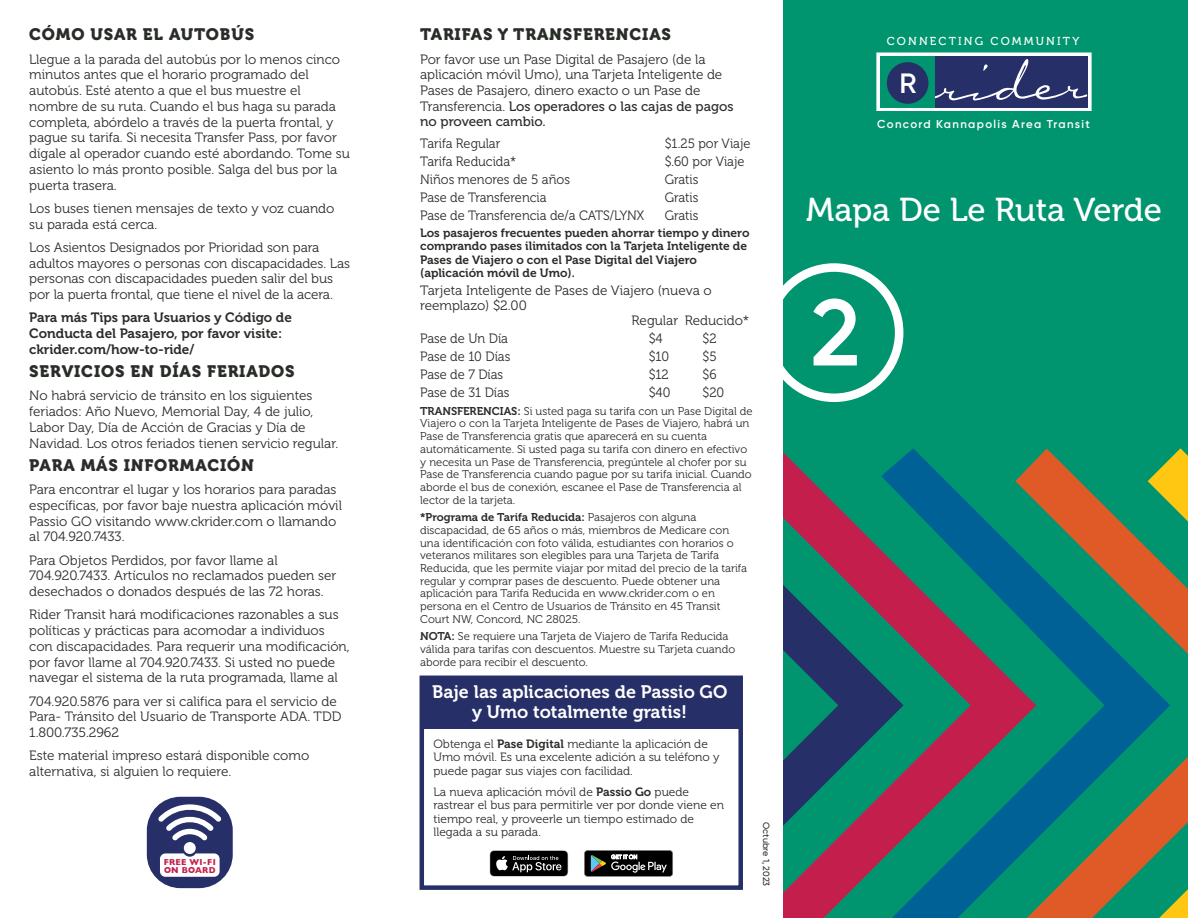
<style>
.page{position:relative;width:1188px;height:918px;background:#fff}
.page>*{position:absolute;margin:0;border:0;box-sizing:border-box;transform-origin:0 0}
.t1{font:600 93.9px "Gilroy";color:#fff}
.t2{font:33px "Museo 500";color:#fff}
.t3{font:600 27.9px "Gilroy";color:#fff}
.t4{font:18px/19.5px "Museo 700";color:#fff;text-align:center}
.t5{font:16.5px "Museo 900";letter-spacing:.05em;color:#292d28}
.t6{font:13.5px/15.8px "Museo 300";color:#292d28}
.t7{font:13.5px "Museo 300";color:#292d28;scale:.95 1}
.t8{font:13.5px/15.8px "Museo 700";color:#292d28}
.t9{font:13.5px/15px "Museo 500";color:#292d28}
.t10{font:12px/13.5px "Museo 300";color:#292d28}
.t11{font:12px/13.5px "Museo 700";color:#292d28}
.t12{font:600 11.55px "Gilroy";letter-spacing:.115em;color:#fff}
.t13{font:11.55px "Museo 500";letter-spacing:.185em;color:#fff}
.t14{font:11.25px/12.8px "Museo 300";color:#292d28}
.t15{font:11.25px "Museo 700";color:#292d28}
.t16{font:500 9px "Gilroy";color:#292d28}
.t17{font:700 8.7px/7.8px "Gill Sans";letter-spacing:.035em;color:#c41f4c;scale:.94 1}
.s1{font-family:"Museo 300"}
.s2{font-family:"Museo 700"}
</style>
<div class="page">
<div style="left:783px;top:0;width:405px;height:918px;background:#00956e"></div>
<svg style="left:876px;top:52px;width:216px;height:59px;background:#cddfe0"></svg>
<div style="left:935px;top:56px;width:152px;height:51px;background:#262f67"></div>
<svg style="left:935px;top:59px;width:152px;height:42px"></svg>
<div style="left:881px;top:56px;width:54px;height:51px;background:#00956e"></div>
<div style="left:887px;top:62px;width:41px;height:42px;background:#262f67;border-radius:50%"></div>
<svg style="left:1170px;top:448px;width:18px;height:470px"></svg>
<svg style="left:783px;top:452px;width:30px;height:466px"></svg>
<svg style="left:813px;top:482px;width:67px;height:436px"></svg>
<svg style="left:880px;top:448px;width:290px;height:470px"></svg>
<svg style="left:783px;top:263px;width:120px;height:139px"></svg>
<div style="left:147px;top:797px;width:86px;height:91px;background:#262f67;border-radius:34px"></div>
<svg style="left:158px;top:800px;width:63px;height:41px"></svg>
<div style="left:184px;top:842px;width:12px;height:12px;background:#fff;border-radius:50%"></div>
<svg style="left:160px;top:853px;width:60px;height:24px"></svg>
<div style="left:420px;top:676px;width:323px;height:214px;border:4px solid #262f67"></div>
<div style="left:422px;top:678px;width:319px;height:51px;background:#262f67"></div>
<svg style="left:584px;top:850px;width:89px;height:27px;background:#323433"></svg>
<svg style="left:490px;top:850px;width:78px;height:27px;background:#373737"></svg>
<p class="t5" style="left:29px;top:25px;width:226px">CÓMO USAR EL AUTOBÚS</p>
<p class="t6" style="left:29px;top:51px;width:322px">Llegue a la parada del autobús por lo menos cinco minutos antes que el horario programado del autobús. Esté atento a que el bus muestre el nombre de su ruta. Cuando el bus haga su parada completa, abórdelo a través de la puerta frontal, y pague su tarifa. Si necesita Transfer Pass, por favor dígale al operador cuando esté abordando. Tome su asiento lo más pronto posible. Salga del bus por la puerta trasera.</p>
<p class="t6" style="left:29px;top:201px;width:307px">Los buses tienen mensajes de texto y voz cuando su parada está cerca.</p>
<p class="t6" style="left:29px;top:240px;width:322px">Los Asientos Designados por Prioridad son para adultos mayores o personas con discapacidades. Las personas con discapacidades pueden salir del bus por la puerta frontal, que tiene el nivel de la acera.</p>
<p class="t8" style="left:29px;top:310px;width:264px">Para más Tips para Usuarios y Código de<br>Conducta del Pasajero, por favor visite: ckrider.com/how-to-ride/</p>
<p class="t5" style="left:29px;top:362px;width:267px">SERVICIOS EN DÍAS FERIADOS</p>
<p class="t6" style="left:29px;top:388px;width:311px">No habrá servicio de tránsito en los siguientes feriados: Año Nuevo, Memorial Day, 4 de julio, Labor Day, Día de Acción de Gracias y Día de Navidad. Los otros feriados tienen servicio regular.</p>
<p class="t5" style="left:29px;top:456px;width:226px">PARA MÁS INFORMACIÓN</p>
<p class="t6" style="left:29px;top:482px;width:314px">Para encontrar el lugar y los horarios para paradas específicas, por favor baje nuestra aplicación móvil Passio GO visitando www.ckrider.com o llamando al 704.920.7433.</p>
<p class="t6" style="left:29px;top:552px;width:309px">Para Objetos Perdidos, por favor llame al<br>704.920.7433. Artículos no reclamados pueden ser desechados o donados después de las 72 horas.</p>
<p class="t6" style="left:29px;top:607px;width:322px">Rider Transit hará modificaciones razonables a sus políticas y prácticas para acomodar a individuos con discapacidades. Para requerir una modificación, por favor llame al 704.920.7433. Si usted no puede navegar el sistema de la ruta programada, llame al</p>
<p class="t6" style="left:29px;top:693px;width:314px">704.920.5876 para ver si califica para el servicio de<br>Para- Tránsito del Usuario de Transporte ADA. TDD<br>1.800.735.2962</p>
<p class="t6" style="left:29px;top:748px;width:282px">Este material impreso estará disponible como alternativa, si alguien lo requiere.</p>
<p class="t17" style="left:164px;top:858px;width:57px">FREE WI-FI<br>ON BOARD</p>
<p class="t5" style="left:420px;top:25px;width:252px">TARIFAS Y TRANSFERENCIAS</p>
<p class="t6" style="left:420px;top:51px;width:304px">Por favor use un Pase Digital de Pasajero (de la aplicación móvil Umo), una Tarjeta Inteligente de<br>Pases de Pasajero, dinero exacto o un Pase de</p>
<p class="t9" style="left:420px;top:99px;width:315px"><span class="s1">Transferencia.</span> Los operadores o las cajas de pagos no proveen cambio.</p>
<p class="t7" style="left:420px;top:136px;width:86px">Tarifa Regular</p>
<p class="t7" style="left:665px;top:136px;width:92px">$1.25 por Viaje</p>
<p class="t7" style="left:420px;top:154px;width:103px">Tarifa Reducida*</p>
<p class="t7" style="left:665px;top:154px;width:85px">$.60 por Viaje</p>
<p class="t7" style="left:420px;top:172px;width:159px">Niños menores de 5 años</p>
<p class="t7" style="left:665px;top:172px;width:37px">Gratis</p>
<p class="t7" style="left:420px;top:190px;width:135px">Pase de Transferencia</p>
<p class="t7" style="left:665px;top:190px;width:37px">Gratis</p>
<p class="t7" style="left:420px;top:208px;width:237px">Pase de Transferencia de/a CATS/LYNX</p>
<p class="t7" style="left:665px;top:208px;width:37px">Gratis</p>
<p class="t11" style="left:420px;top:226px;width:331px">Los pasajeros frecuentes pueden ahorrar tiempo y dinero comprando pases ilimitados con la Tarjeta Inteligente de Pases de Viajero o con el Pase Digital del Viajero (aplicación móvil de Umo).</p>
<p class="t6" style="left:420px;top:283px;width:293px">Tarjeta Inteligente de Pases de Viajero (nueva o</p>
<p class="t6" style="left:420px;top:298px;width:108px">reemplazo) $2.00</p>
<p class="t6" style="left:632px;top:313px;width:119px">Regular Reducido*</p>
<p class="t7" style="left:420px;top:331px;width:94px">Pase de Un Día</p>
<p class="t7" style="left:649px;top:331px;width:16px">$4</p>
<p class="t7" style="left:703px;top:331px;width:16px">$2</p>
<p class="t7" style="left:420px;top:349px;width:96px">Pase de 10 Días</p>
<p class="t7" style="left:649px;top:349px;width:23px">$10</p>
<p class="t7" style="left:703px;top:349px;width:16px">$5</p>
<p class="t7" style="left:420px;top:367px;width:89px">Pase de 7 Días</p>
<p class="t7" style="left:649px;top:367px;width:23px">$12</p>
<p class="t7" style="left:703px;top:367px;width:16px">$6</p>
<p class="t7" style="left:420px;top:385px;width:96px">Pase de 31 Días</p>
<p class="t7" style="left:649px;top:385px;width:24px">$40</p>
<p class="t7" style="left:703px;top:385px;width:24px">$20</p>
<p class="t14" style="left:420px;top:405px;width:334px"><span class="s2">TRANSFERENCIAS:</span> Si usted paga su tarifa con un Pase Digital de Viajero o con la Tarjeta Inteligente de Pases de Viajero, habrá un Pase de Transferencia gratis que aparecerá en su cuenta automáticamente. Si usted paga su tarifa con dinero en efectivo y necesita un Pase de Transferencia, pregúntele al chofer por su Pase de Transferencia cuando pague por su tarifa inicial. Cuando aborde el bus de conexión, escanee el Pase de Transferencia al lector de la tarjeta.</p>
<p class="t15" style="left:420px;top:511px;width:278px">*Programa de Tarifa Reducida: <span class="s1">Pasajeros con alguna</span></p>
<p class="t14" style="left:420px;top:524px;width:328px">discapacidad, de 65 años o más, miembros de Medicare con una identificación con foto válida, estudiantes con horarios o veteranos militares son elegibles para una Tarjeta de Tarifa Reducida, que les permite viajar por mitad del precio de la tarifa regular y comprar pases de descuento. Puede obtener una aplicación para Tarifa Reducida en www.ckrider.com o en persona en el Centro de Usuarios de Tránsito en 45 Transit Court NW, Concord, NC 28025.</p>
<p class="t14" style="left:420px;top:630px;width:317px"><span class="s2">NOTA:</span> Se requiere una Tarjeta de Viajero de Tarifa Reducida válida para tarifas con descuentos. Muestre su Tarjeta cuando aborde para recibir el descuento.</p>
<h3 class="t4" style="left:432px;top:683px;width:297px">Baje las aplicaciones de Passio GO y Umo totalmente gratis!</h3>
<p class="t10" style="left:434px;top:737px;width:288px">Obtenga el <span class="s2">Pase Digital</span> mediante la aplicación de<br>Umo móvil. Es una excelente adición a su teléfono y puede pagar sus viajes con facilidad.</p>
<p class="t10" style="left:434px;top:785px;width:292px">La nueva aplicación móvil de <span class="s2">Passio Go</span> puede rastrear el bus para permitirle ver por donde viene en tiempo real, y proveerle un tiempo estimado de llegada a su parada.</p>
<p class="t16" style="left:772px;top:822px;width:65px;rotate:90deg">Octubre 1, 2023</p>
<p class="t13" style="left:887px;top:35px;width:194px">CONNECTING COMMUNITY</p>
<h3 class="t3" style="left:899px;top:66px;width:19px">R</h3>
<p class="t12" style="left:877px;top:116px;width:214px">Concord Kannapolis Area Transit</p>
<h2 class="t2" style="left:806px;top:191px;width:357px">Mapa De Le Ruta Verde</h2>
<h1 class="t1" style="left:811px;top:274px;width:51px">2</h1>
</div>
